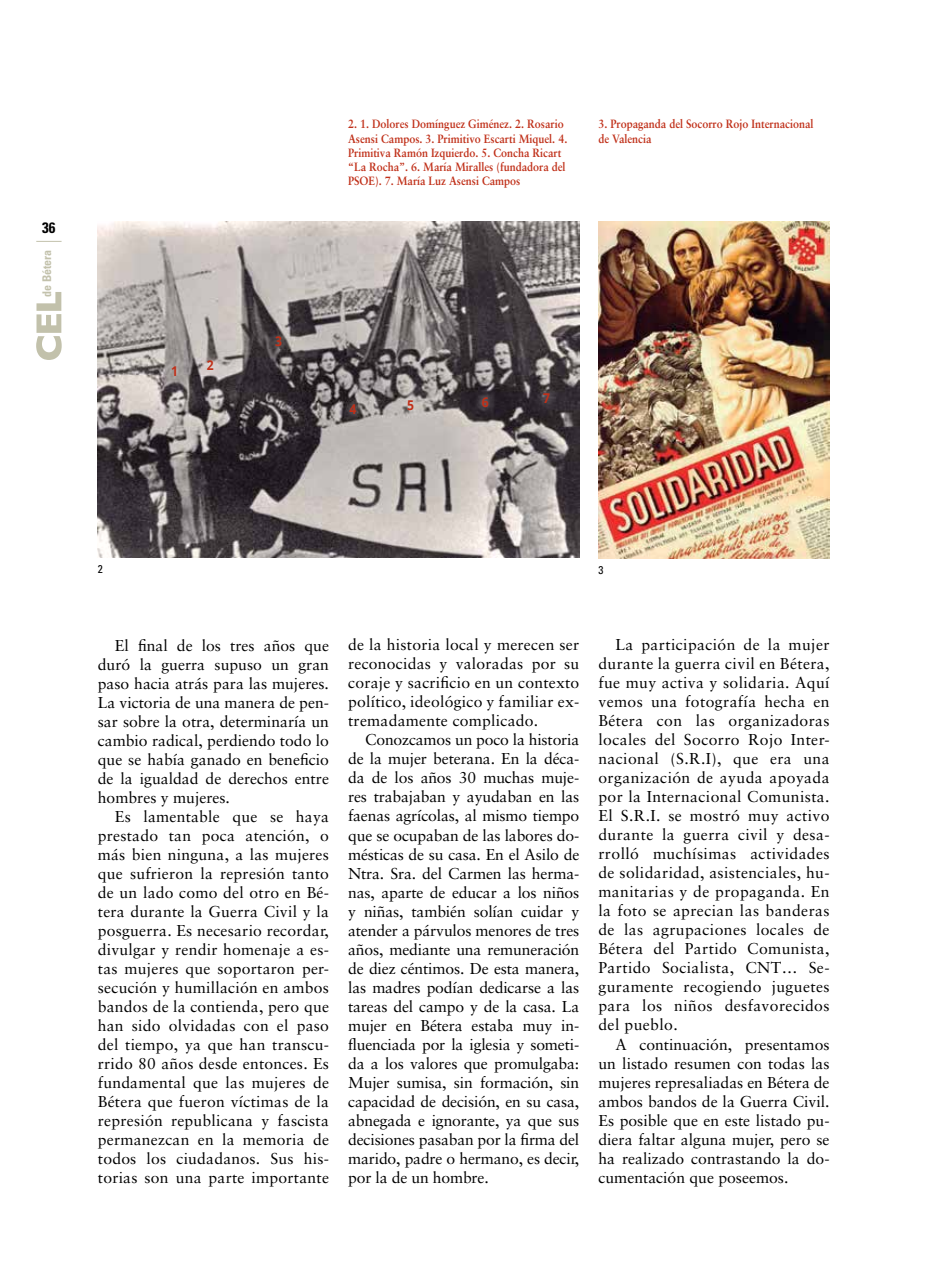
<style>
.page{position:relative;width:936px;height:1276px;background:#fff}
.page>*{position:absolute;margin:0;border:0;box-sizing:border-box;transform-origin:0 0}
.t1{font:15.75px/19px "Sabon";letter-spacing:.01em;color:#000;text-align:justify}
.t2{font:700 condensed 15px "Univers";color:#000}
.t3{font:700 13.5px "Open Sans";color:#c03019;scale:.9 1}
.t4{font:700 12px/14.2px "Sabon";color:#c03019;scale:.9 1}
.t5{font:700 condensed 12px "Univers";color:#c2c1ab}
.t6{font:condensed 11.25px "Univers";color:#000}
</style>
<div class="page">
<svg style="left:36px;top:241px;width:26px;height:1px"></svg>
<svg style="left:36px;top:292px;width:26px;height:68px"></svg>
<img style="left:98px;top:221px;width:481px;height:336px">
<svg style="left:164px;top:357px;width:22px;height:27px"></svg>
<svg style="left:199px;top:351px;width:23px;height:28px"></svg>
<svg style="left:267px;top:327px;width:24px;height:28px"></svg>
<svg style="left:341px;top:395px;width:24px;height:27px"></svg>
<svg style="left:398px;top:391px;width:24px;height:28px"></svg>
<svg style="left:473px;top:388px;width:25px;height:28px"></svg>
<svg style="left:535px;top:384px;width:23px;height:28px"></svg>
<img style="left:598px;top:221px;width:231px;height:338px">
<p class="t2" style="left:42px;top:218px;width:15px">36</p>
<p class="t5" style="left:39px;top:297px;width:49px;rotate:-90deg">de Bétera</p>
<p class="t3" style="left:171px;top:361px;width:9px">1</p>
<p class="t3" style="left:207px;top:355px;width:9px">2</p>
<p class="t3" style="left:275px;top:332px;width:9px">3</p>
<p class="t4" style="left:348px;top:117px;width:245px">2. 1. Dolores Domínguez Giménez. 2. Rosario Asensi Campos. 3. Primitivo Escarti Miquel. 4.<br>Primitiva Ramón Izquierdo. 5. Concha Ricart “La Rocha”. 6. María Miralles (fundadora del PSOE). 7. María Luz Asensi Campos</p>
<p class="t4" style="left:598px;top:117px;width:240px">3. Propaganda del Socorro Rojo Internacional de Valencia</p>
<p class="t3" style="left:349px;top:399px;width:9px">4</p>
<p class="t3" style="left:407px;top:396px;width:9px">5</p>
<p class="t3" style="left:482px;top:392px;width:9px">6</p>
<p class="t3" style="left:543px;top:389px;width:9px">7</p>
<p class="t6" style="left:98px;top:561px;width:6px">2</p>
<p class="t6" style="left:598px;top:563px;width:6px">3</p>
<p class="t1" style="left:98px;top:635px;width:233px;text-indent:17px">El final de los tres años que duró la guerra supuso un gran paso hacia atrás para las mujeres.<br>La victoria de una manera de pen&shy;sar sobre la otra, determinaría un cambio radical, perdiendo todo lo que se había ganado en beneficio de la igualdad de derechos entre hombres y mujeres.</p>
<p class="t1" style="left:98px;top:806px;width:233px;text-indent:17px">Es lamentable que se haya prestado tan poca atención, o más bien ninguna, a las mujeres que sufrieron la represión tanto de un lado como del otro en Bé&shy;tera durante la Guerra Civil y la posguerra. Es necesario recordar, divulgar y rendir homenaje a es&shy;tas mujeres que soportaron per&shy;secución y humillación en ambos bandos de la contienda, pero que han sido olvidadas con el paso del tiempo, ya que han transcu&shy;rrido 80 años desde entonces. Es fundamental que las mujeres de Bétera que fueron víctimas de la represión republicana y fascista permanezcan en la memoria de todos los ciudadanos. Sus his&shy;torias son una parte importante</p>
<p class="t1" style="left:348px;top:635px;width:233px">de la historia local y merecen ser reconocidas y valoradas por su coraje y sacrificio en un contexto político, ideológico y familiar ex&shy;tremadamente complicado.</p>
<p class="t1" style="left:348px;top:730px;width:233px;text-indent:17px">Conozcamos un poco la historia de la mujer beterana. En la déca&shy;da de los años 30 muchas muje&shy;res trabajaban y ayudaban en las faenas agrícolas, al mismo tiempo que se ocupaban de las labores do&shy;mésticas de su casa. En el Asilo de Ntra. Sra. del Carmen las herma&shy;nas, aparte de educar a los niños y niñas, también solían cuidar y atender a párvulos menores de tres años, mediante una remuneración de diez céntimos. De esta manera, las madres podían dedicarse a las tareas del campo y de la casa. La mujer en Bétera estaba muy in&shy;fluenciada por la iglesia y someti&shy;da a los valores que promulgaba:<br>Mujer sumisa, sin formación, sin capacidad de decisión, en su casa, abnegada e ignorante, ya que sus decisiones pasaban por la firma del marido, padre o hermano, es decir, por la de un hombre.</p>
<p class="t1" style="left:598px;top:635px;width:233px;text-indent:17px">La participación de la mujer durante la guerra civil en Bétera, fue muy activa y solidaria. Aquí vemos una fotografía hecha en Bétera con las organizadoras locales del Socorro Rojo Inter&shy;nacional (S.R.I), que era una organización de ayuda apoyada por la Internacional Comunista.<br>El S.R.I. se mostró muy activo durante la guerra civil y desa&shy;rrolló muchísimas actividades de solidaridad, asistenciales, hu&shy;manitarias y de propaganda. En la foto se aprecian las banderas de las agrupaciones locales de Bétera del Partido Comunista, Partido Socialista, CNT… Se&shy;guramente recogiendo juguetes para los niños desfavorecidos del pueblo.</p>
<p class="t1" style="left:598px;top:1034px;width:233px;text-indent:17px">A continuación, presentamos un listado resumen con todas las mujeres represaliadas en Bétera de ambos bandos de la Guerra Civil.<br>Es posible que en este listado pu&shy;diera faltar alguna mujer, pero se ha realizado contrastando la do&shy;cumentación que poseemos.</p>
</div>
